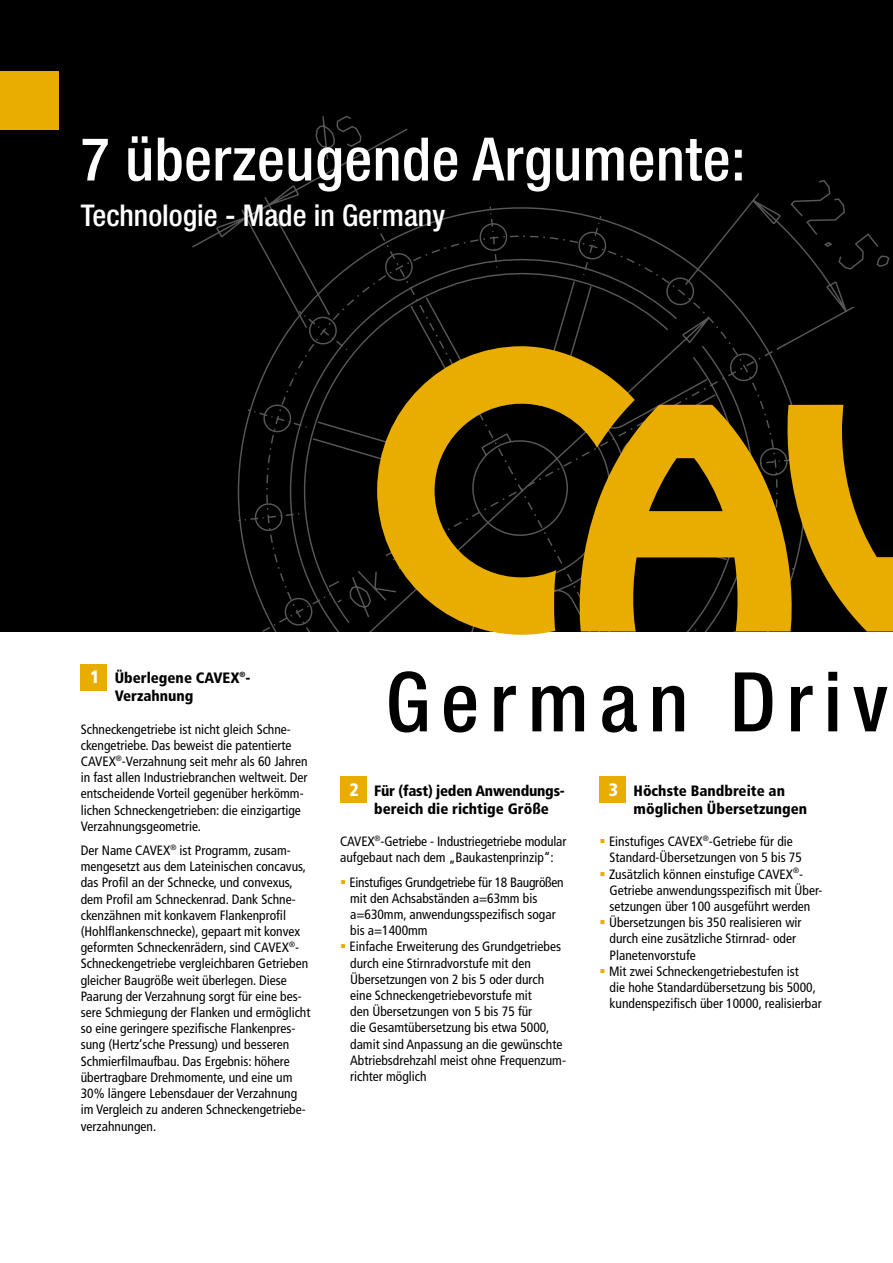
<style>
.page{position:relative;width:893px;height:1263px;background:#fff}
.page>*{position:absolute;margin:0;border:0;box-sizing:border-box;transform-origin:0 0}
.t1{font:500 condensed 60px "Helvetica Neue";letter-spacing:.01em;color:#fff}
.t2{font:500 condensed 30px "Helvetica Neue";color:#fff}
.t3{font:900 condensed 18px "Frutiger";color:#fff}
.t4{font:900 condensed 15px/18px "Frutiger";color:#000}
.t5{font:condensed 13.5px/16.2px "Frutiger";color:#000}
.s1{color:#e8ad00}
</style>
<div class="page">
<div style="left:0;top:0;width:893px;height:631px;background:#000"></div>
<svg style="left:192px;top:115px;width:698px;height:516px"></svg>
<svg style="left:651px;top:352px;width:242px;height:279px"></svg>
<svg style="left:635px;top:405px;width:172px;height:226px;fill:#e8ad00"></svg>
<svg style="left:377px;top:346px;width:258px;height:289px"></svg>
<svg style="left:389px;top:671px;width:38px;height:61px"></svg>
<svg style="left:444px;top:686px;width:32px;height:46px"></svg>
<svg style="left:494px;top:686px;width:22px;height:45px"></svg>
<svg style="left:532px;top:686px;width:52px;height:45px"></svg>
<svg style="left:602px;top:686px;width:35px;height:46px"></svg>
<svg style="left:653px;top:686px;width:31px;height:45px"></svg>
<svg style="left:735px;top:672px;width:37px;height:59px"></svg>
<svg style="left:791px;top:686px;width:22px;height:45px"></svg>
<svg style="left:828px;top:672px;width:9px;height:59px"></svg>
<svg style="left:853px;top:687px;width:34px;height:44px"></svg>
<div style="left:0;top:71px;width:58px;height:58px;background:#e8ad00"></div>
<div style="left:81px;top:664px;width:26px;height:26px;background:#e8ad00"></div>
<div style="left:340px;top:777px;width:26px;height:26px;background:#e8ad00"></div>
<div style="left:600px;top:777px;width:26px;height:26px;background:#e8ad00"></div>
<h1 class="t1" style="left:81px;top:123px;width:666px">7 überzeugende Argumente:</h1>
<h2 class="t2" style="left:81px;top:197px;width:366px">Technologie - Made in Germany</h2>
<p class="t4" style="left:115px;top:669px;width:137px">Überlegene CAVEX<sup>®</sup>-<br>Verzahnung</p>
<p class="t5" style="left:81px;top:721px;width:228px">Schneckengetriebe ist nicht gleich Schne&shy;ckengetriebe. Das beweist die patentierte CAVEX<sup>®</sup>-Verzahnung seit mehr als 60 Jahren in fast allen Industriebranchen weltweit. Der entscheidende Vorteil gegenüber herkömm&shy;lichen Schneckengetrieben: die einzigartige Verzahnungsgeometrie.</p>
<p class="t5" style="left:81px;top:842px;width:231px">Der Name CAVEX<sup>®</sup> ist Programm, zusam&shy;mengesetzt aus dem Lateinischen concavus, das Profil an der Schnecke, und convexus, dem Profil am Schneckenrad. Dank Schne&shy;ckenzähnen mit konkavem Flankenprofil (Hohlflankenschnecke), gepaart mit konvex geformten Schneckenrädern, sind CAVEX<sup>®</sup>- Schneckengetriebe vergleichbaren Getrieben gleicher Baugröße weit überlegen. Diese Paarung der Verzahnung sorgt für eine bes&shy;sere Schmiegung der Flanken und ermöglicht so eine geringere spezifische Flankenpres&shy;sung (Hertz‘sche Pressung) und besseren Schmierfilmaufbau. Das Ergebnis: höhere übertragbare Drehmomente, und eine um 30% längere Lebensdauer der Verzahnung im Vergleich zu anderen Schneckengetriebe&shy;verzahnungen.</p>
<h3 class="t3" style="left:90px;top:666px;width:11px">1</h3>
<h3 class="t3" style="left:349px;top:779px;width:11px">2</h3>
<p class="t4" style="left:634px;top:781px;width:175px">Höchste Bandbreite an möglichen Übersetzungen</p>
<p class="t5" style="left:610px;top:833px;width:194px;text-indent:-10px"><span class="s1">▪</span> Einstufiges CAVEX<sup>®</sup>-Getriebe für die<br>Standard-Übersetzungen von 5 bis 75</p>
<p class="t5" style="left:610px;top:866px;width:214px;text-indent:-10px"><span class="s1">▪</span> Zusätzlich können einstufige CAVEX<sup>®</sup>-<br>Getriebe anwendungsspezifisch mit Über&shy;setzungen über 100 ausgeführt werden</p>
<p class="t5" style="left:610px;top:914px;width:193px;text-indent:-10px"><span class="s1">▪</span> Übersetzungen bis 350 realisieren wir durch eine zusätzliche Stirnrad- oder<br>Planetenvorstufe</p>
<p class="t5" style="left:610px;top:963px;width:214px;text-indent:-10px"><span class="s1">▪</span> Mit zwei Schneckengetriebestufen ist<br>die hohe Standardübersetzung bis 5000, kundenspezifisch über 10000, realisierbar</p>
<h3 class="t3" style="left:609px;top:779px;width:11px">3</h3>
<p class="t4" style="left:374px;top:781px;width:192px">Für (fast) jeden Anwendungs&shy;bereich die richtige Größe</p>
<p class="t5" style="left:340px;top:833px;width:228px">CAVEX<sup>®</sup>-Getriebe - Industriegetriebe modular aufgebaut nach dem „Baukastenprinzip“:</p>
<p class="t5" style="left:350px;top:874px;width:215px;text-indent:-10px"><span class="s1">▪</span> Einstufiges Grundgetriebe für 18 Baugrößen mit den Achsabständen a=63mm bis a=630mm, anwendungsspezifisch sogar bis a=1400mm</p>
<p class="t5" style="left:350px;top:939px;width:217px;text-indent:-10px"><span class="s1">▪</span> Einfache Erweiterung des Grundgetriebes durch eine Stirnradvorstufe mit den Übersetzungen von 2 bis 5 oder durch eine Schneckengetriebevorstufe mit<br>den Übersetzungen von 5 bis 75 für<br>die Gesamtübersetzung bis etwa 5000, damit sind Anpassung an die gewünschte Abtriebsdrehzahl meist ohne Frequenzum&shy;richter möglich</p>
</div>
